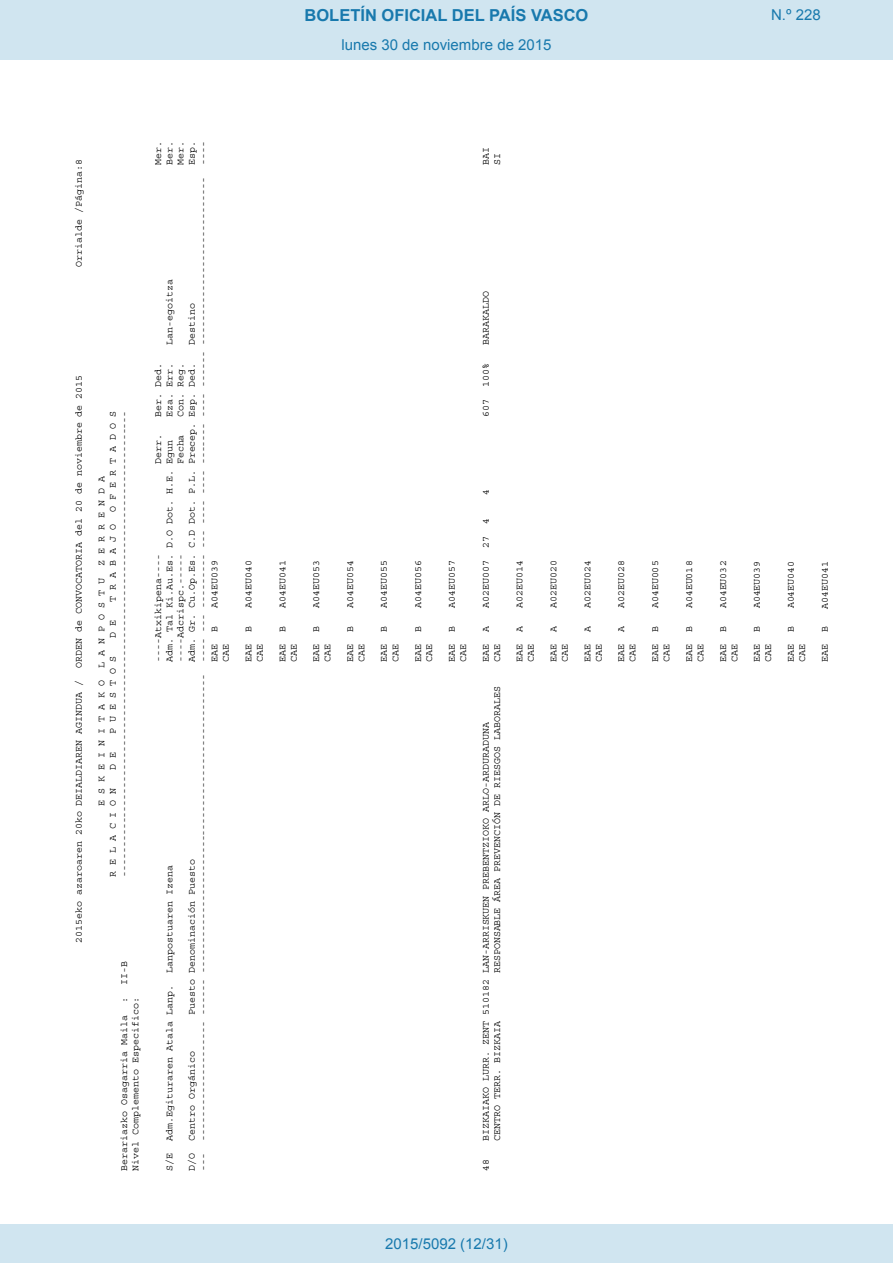
<style>
.page{position:relative;width:893px;height:1263px;background:#fff}
.page>*{position:absolute;margin:0;border:0;box-sizing:border-box;transform-origin:0 0}
.t1{font:700 16.5px "Arial";color:#1879ad}
.Paginacion_Centro{font:15px "Arial";color:#1879ad}
.t2{font:9.9px/11.2px "Courier Std";letter-spacing:.005em;color:#000}
</style>
<div class="page">
<div style="left:0;top:0;width:893px;height:60px;background:#d0e5f0"></div>
<div style="left:0;top:1225px;width:893px;height:38px;background:#d0e5f0"></div>
<h1 class="t1" style="left:305px;top:4px;width:285px">BOLETÍN OFICIAL DEL PAÍS VASCO</h1>
<h2 class="Paginacion_Centro" style="left:771px;top:5px;width:51px">N.º 228</h2>
<h2 class="Paginacion_Centro" style="left:341px;top:35px;width:212px">lunes 30 de noviembre de 2015</h2>
<p class="t2" style="left:73px;top:267px;width:109px;rotate:-90deg">Orrialde /Página:8</p>
<p class="t2" style="left:73px;top:943px;width:570px;rotate:-90deg">2015eko azaroaren 20ko DEIALDIAREN AGINDUA / ORDEN de CONVOCATORIA del 20 de noviembre de 2015</p>
<p class="t2" style="left:107px;top:602px;width:193px;rotate:-90deg">T R A B A J O O F E R T A D O S</p>
<p class="t2" style="left:96px;top:877px;width:403px;text-indent:72px;rotate:-90deg">E S K E I N I T A K O L A N P O S T U Z E R R E N D A<br>R E L A C I O N</p>
<p class="t2" style="left:107px;top:638px;width:19px;rotate:-90deg">D E</p>
<p class="t2" style="left:107px;top:734px;width:79px;rotate:-90deg">P U E S T O S</p>
<p class="t2" style="left:107px;top:770px;width:19px;rotate:-90deg">D E</p>
<p class="t2" style="left:119px;top:877px;width:468px;rotate:-90deg">------------------------------------------------------------------------------</p>
<p class="t2" style="left:119px;top:1170px;width:211px;rotate:-90deg">Berariazko Osagarria Maila : II-B</p>
<p class="t2" style="left:130px;top:1170px;width:175px;rotate:-90deg">Nivel Complemento Especifico:</p>
<p class="t2" style="left:186px;top:165px;width:25px;rotate:-90deg">Esp.</p>
<p class="t2" style="left:198px;top:1171px;width:1031px;rotate:-90deg">--- -------------------- ------ -------------------------------------------------- ---- --- --------- --- ---- ---- ------- ---- ------ ---------------------------- ----</p>
<p class="t2" style="left:152px;top:165px;width:25px;rotate:-90deg">Mer.</p>
<p class="t2" style="left:164px;top:165px;width:25px;rotate:-90deg">Ber.</p>
<p class="t2" style="left:175px;top:165px;width:25px;rotate:-90deg">Mer.</p>
<p class="t2" style="left:164px;top:345px;width:67px;rotate:-90deg">Lan-egoitza</p>
<p class="t2" style="left:186px;top:345px;width:43px;rotate:-90deg">Destino</p>
<p class="t2" style="left:152px;top:417px;width:55px;rotate:-90deg">Ber. Ded.</p>
<p class="t2" style="left:164px;top:417px;width:55px;rotate:-90deg">Eza. Err.</p>
<p class="t2" style="left:175px;top:417px;width:55px;rotate:-90deg">Con. Reg.</p>
<p class="t2" style="left:186px;top:662px;width:301px;rotate:-90deg">Adm. Gr. Cu.Op.Es. C.D Dot. P.L. Precep. Esp. Ded.</p>
<p class="t2" style="left:175px;top:464px;width:31px;rotate:-90deg">Fecha</p>
<p class="t2" style="left:152px;top:464px;width:31px;rotate:-90deg">Derr.</p>
<p class="t2" style="left:164px;top:662px;width:223px;rotate:-90deg">Adm. Tal Ki.Au.Es. D.O Dot. H.E. Egun</p>
<p class="t2" style="left:152px;top:662px;width:109px;rotate:-90deg">----Atxikipena----</p>
<p class="t2" style="left:175px;top:662px;width:109px;rotate:-90deg">----Adcrispc.-----</p>
<p class="t2" style="left:209px;top:608px;width:49px;rotate:-90deg">A04EU039</p>
<p class="t2" style="left:209px;top:662px;width:37px;rotate:-90deg">EAE B</p>
<p class="t2" style="left:220px;top:662px;width:19px;rotate:-90deg">CAE</p>
<p class="t2" style="left:186px;top:1015px;width:157px;rotate:-90deg">Puesto Denominación Puesto</p>
<p class="t2" style="left:164px;top:1170px;width:307px;rotate:-90deg">S/E Adm.Egituraren Atala Lanp. Lanpostuaren Izena</p>
<p class="t2" style="left:186px;top:1170px;width:121px;rotate:-90deg">D/O Centro Orgánico</p>
<p class="t2" style="left:243px;top:608px;width:49px;rotate:-90deg">A04EU040</p>
<p class="t2" style="left:243px;top:662px;width:37px;rotate:-90deg">EAE B</p>
<p class="t2" style="left:254px;top:662px;width:19px;rotate:-90deg">CAE</p>
<p class="t2" style="left:277px;top:608px;width:49px;rotate:-90deg">A04EU041</p>
<p class="t2" style="left:311px;top:608px;width:49px;rotate:-90deg">A04EU053</p>
<p class="t2" style="left:277px;top:662px;width:37px;rotate:-90deg">EAE B</p>
<p class="t2" style="left:288px;top:662px;width:19px;rotate:-90deg">CAE</p>
<p class="t2" style="left:311px;top:662px;width:37px;rotate:-90deg">EAE B</p>
<p class="t2" style="left:322px;top:662px;width:19px;rotate:-90deg">CAE</p>
<p class="t2" style="left:344px;top:608px;width:49px;rotate:-90deg">A04EU054</p>
<p class="t2" style="left:378px;top:608px;width:49px;rotate:-90deg">A04EU055</p>
<p class="t2" style="left:344px;top:662px;width:37px;rotate:-90deg">EAE B</p>
<p class="t2" style="left:356px;top:662px;width:19px;rotate:-90deg">CAE</p>
<p class="t2" style="left:378px;top:662px;width:37px;rotate:-90deg">EAE B</p>
<p class="t2" style="left:390px;top:662px;width:19px;rotate:-90deg">CAE</p>
<p class="t2" style="left:412px;top:608px;width:49px;rotate:-90deg">A04EU056</p>
<p class="t2" style="left:412px;top:662px;width:37px;rotate:-90deg">EAE B</p>
<p class="t2" style="left:424px;top:662px;width:19px;rotate:-90deg">CAE</p>
<p class="t2" style="left:480px;top:165px;width:19px;rotate:-90deg">BAI</p>
<p class="t2" style="left:491px;top:165px;width:13px;rotate:-90deg">SI</p>
<p class="t2" style="left:480px;top:345px;width:55px;rotate:-90deg">BARAKALDO</p>
<p class="t2" style="left:480px;top:417px;width:55px;rotate:-90deg">607 100%</p>
<p class="t2" style="left:446px;top:608px;width:49px;rotate:-90deg">A04EU057</p>
<p class="t2" style="left:446px;top:662px;width:37px;rotate:-90deg">EAE B</p>
<p class="t2" style="left:457px;top:662px;width:19px;rotate:-90deg">CAE</p>
<p class="t2" style="left:480px;top:494px;width:7px;rotate:-90deg">4</p>
<p class="t2" style="left:480px;top:608px;width:91px;rotate:-90deg">A02EU007 27 4</p>
<p class="t2" style="left:480px;top:662px;width:37px;rotate:-90deg">EAE A</p>
<p class="t2" style="left:491px;top:662px;width:19px;rotate:-90deg">CAE</p>
<p class="t2" style="left:491px;top:973px;width:289px;rotate:-90deg">RESPONSABLE ÁREA PREVENCIÓN DE RIESGOS LABORALES</p>
<p class="t2" style="left:480px;top:1141px;width:420px;rotate:-90deg">BIZKAIAKO LURR. ZENT 510182 LAN-ARRISKUEN PREBENTZIOKO ARLO-ARDURADUNA</p>
<p class="t2" style="left:491px;top:1141px;width:121px;rotate:-90deg">CENTRO TERR. BIZKAIA</p>
<p class="t2" style="left:480px;top:1171px;width:13px;rotate:-90deg">48</p>
<p class="t2" style="left:514px;top:608px;width:49px;rotate:-90deg">A02EU014</p>
<p class="t2" style="left:514px;top:662px;width:37px;rotate:-90deg">EAE A</p>
<p class="t2" style="left:525px;top:662px;width:19px;rotate:-90deg">CAE</p>
<p class="t2" style="left:548px;top:608px;width:49px;rotate:-90deg">A02EU020</p>
<p class="t2" style="left:582px;top:608px;width:49px;rotate:-90deg">A02EU024</p>
<p class="t2" style="left:616px;top:608px;width:49px;rotate:-90deg">A02EU028</p>
<p class="t2" style="left:649px;top:608px;width:49px;rotate:-90deg">A04EU005</p>
<p class="t2" style="left:684px;top:608px;width:49px;rotate:-90deg">A04EU018</p>
<p class="t2" style="left:717px;top:608px;width:49px;rotate:-90deg">A04EU032</p>
<p class="t2" style="left:751px;top:608px;width:49px;rotate:-90deg">A04EU039</p>
<p class="t2" style="left:785px;top:608px;width:49px;rotate:-90deg">A04EU040</p>
<p class="t2" style="left:819px;top:608px;width:49px;rotate:-90deg">A04EU041</p>
<p class="t2" style="left:548px;top:662px;width:37px;rotate:-90deg">EAE A</p>
<p class="t2" style="left:559px;top:662px;width:19px;rotate:-90deg">CAE</p>
<p class="t2" style="left:582px;top:662px;width:37px;rotate:-90deg">EAE A</p>
<p class="t2" style="left:593px;top:662px;width:19px;rotate:-90deg">CAE</p>
<p class="t2" style="left:616px;top:662px;width:37px;rotate:-90deg">EAE A</p>
<p class="t2" style="left:627px;top:662px;width:19px;rotate:-90deg">CAE</p>
<p class="t2" style="left:649px;top:662px;width:37px;rotate:-90deg">EAE B</p>
<p class="t2" style="left:661px;top:662px;width:19px;rotate:-90deg">CAE</p>
<p class="t2" style="left:684px;top:662px;width:37px;rotate:-90deg">EAE B</p>
<p class="t2" style="left:695px;top:662px;width:19px;rotate:-90deg">CAE</p>
<p class="t2" style="left:717px;top:662px;width:37px;rotate:-90deg">EAE B</p>
<p class="t2" style="left:729px;top:662px;width:19px;rotate:-90deg">CAE</p>
<p class="t2" style="left:751px;top:662px;width:37px;rotate:-90deg">EAE B</p>
<p class="t2" style="left:763px;top:662px;width:19px;rotate:-90deg">CAE</p>
<p class="t2" style="left:785px;top:662px;width:37px;rotate:-90deg">EAE B</p>
<p class="t2" style="left:796px;top:662px;width:19px;rotate:-90deg">CAE</p>
<p class="t2" style="left:819px;top:662px;width:37px;rotate:-90deg">EAE B</p>
<p class="Paginacion_Centro" style="left:385px;top:1234px;width:124px">2015/5092 (12/31)</p>
</div>
